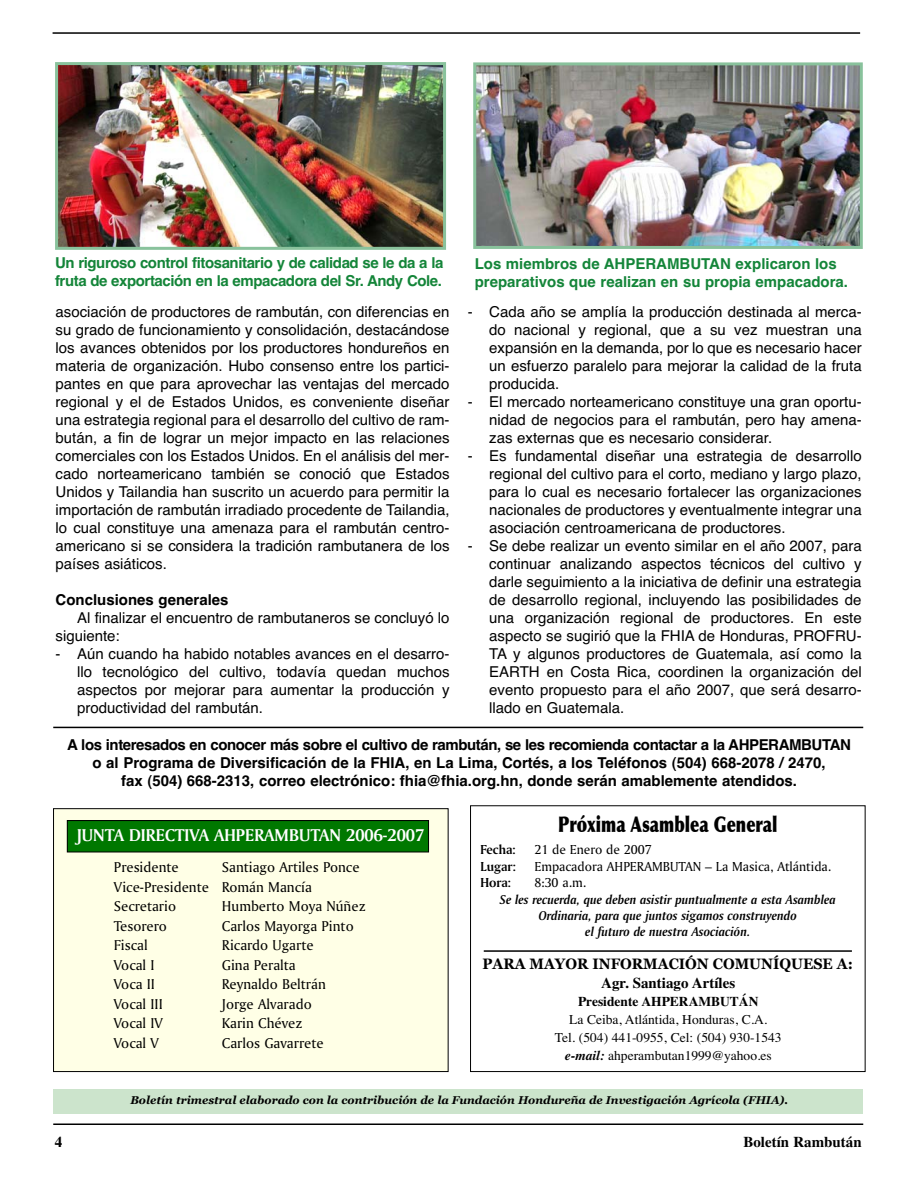
<style>
.page{position:relative;width:918px;height:1188px;background:#fff}
.page>*{position:absolute;margin:0;border:0;box-sizing:border-box;transform-origin:0 0}
.t1{font:900 21.6px "Optima";color:#000;scale:.74 1}
.t2{font:18px "Amerigo BT Bold A";color:#fff}
.t3{font:15px/18px "Helvetica";color:#000;text-align:justify}
.t4{font:700 15px/18px "Helvetica";color:#000;text-align:center}
.t5{font:15px/19.5px "Amerigo BT Roman A";color:#000}
.t6{font:700 15px/18px "Helvetica";letter-spacing:-.03em;color:#148539}
.t7{font:700 15px/18px "Helvetica";color:#148539}
.t8{font:700 15px "Times";color:#000}
.t9{font:700 15px "Georgia";color:#000;scale:.95 1}
.t10{font:13.8px "Amerigo BT Roman A";color:#000}
.t11{font:13.8px "Amerigo BT Bold A";color:#000}
.t12{font:13.5px/16.2px "Amerigo BT Bold Italic A";color:#000;text-align:center}
.t13{font:13.5px/18px "Times";color:#000;text-align:center}
.t14{font:700 13.5px "Times";color:#000}
.t15{font:italic 700 11.25px "Georgia";color:#000}
.s1{font-weight:700;font-style:italic}
</style>
<div class="page">
<hr style="left:53px;top:1124px;width:810px;height:1px;background:#000">
<div style="left:53px;top:1089px;width:809px;height:25px;background:#cce4cc"></div>
<hr style="left:53px;top:32px;width:807px;height:2px;background:#000">
<img style="left:477px;top:66px;width:382px;height:179px">
<div style="left:473px;top:62px;width:390px;height:187px;border:3px solid #89c29c"></div>
<img style="left:59px;top:66px;width:383px;height:180px">
<div style="left:55px;top:62px;width:391px;height:188px;border:3px solid #89c29c"></div>
<div style="left:470px;top:805px;width:396px;height:267px;border:1px solid #000"></div>
<div style="left:54px;top:809px;width:394px;height:263px;background:#ffffe6"></div>
<div style="left:53px;top:808px;width:396px;height:264px;border:1px solid #000"></div>
<div style="left:67px;top:821px;width:362px;height:31px;background:#007800"></div>
<div style="left:67px;top:820px;width:362px;height:32px;border:1px solid #000"></div>
<hr style="left:484px;top:950px;width:368px;height:2px;background:#000">
<hr style="left:53px;top:727px;width:810px;height:1px;background:#000">
<p class="t6" style="left:55px;top:256px;width:390px">Un riguroso control fitosanitario y de calidad se le da a la fruta de exportación en la empacadora del Sr. Andy Cole.</p>
<p class="t3" style="left:56px;top:304px;width:396px">asociación de productores de rambután, con diferencias en su grado de funcionamiento y consolidación, destacándose los avances obtenidos por los productores hondureños en materia de organización. Hubo consenso entre los partici&shy;pantes en que para aprovechar las ventajas del mercado regional y el de Estados Unidos, es conveniente diseñar una estrategia regional para el desarrollo del cultivo de ram&shy;bután, a fin de lograr un mejor impacto en las relaciones comerciales con los Estados Unidos. En el análisis del mer&shy;cado norteamericano también se conoció que Estados Unidos y Tailandia han suscrito un acuerdo para permitir la importación de rambután irradiado procedente de Tailandia, lo cual constituye una amenaza para el rambután centro&shy;americano si se considera la tradición rambutanera de los países asiáticos.</p>
<p class="t4" style="left:56px;top:592px;width:174px">Conclusiones generales</p>
<p class="t3" style="left:56px;top:610px;width:395px;text-indent:22px">Al finalizar el encuentro de rambutaneros se concluyó lo siguiente:</p>
<p class="t3" style="left:77px;top:646px;width:374px;text-indent:-22px">- Aún cuando ha habido notables avances en el desarro&shy;llo tecnológico del cultivo, todavía quedan muchos aspectos por mejorar para aumentar la producción y productividad del rambután.</p>
<p class="t7" style="left:475px;top:256px;width:375px">Los miembros de AHPERAMBUTAN explicaron los preparativos que realizan en su propia empacadora.</p>
<p class="t3" style="left:489px;top:304px;width:374px;text-indent:-22px">- Cada año se amplía la producción destinada al merca&shy;do nacional y regional, que a su vez muestran una expansión en la demanda, por lo que es necesario hacer un esfuerzo paralelo para mejorar la calidad de la fruta producida.</p>
<p class="t3" style="left:489px;top:394px;width:374px;text-indent:-22px">- El mercado norteamericano constituye una gran oportu&shy;nidad de negocios para el rambután, pero hay amena&shy;zas externas que es necesario considerar.</p>
<p class="t3" style="left:489px;top:448px;width:374px;text-indent:-22px">- Es fundamental diseñar una estrategia de desarrollo regional del cultivo para el corto, mediano y largo plazo, para lo cual es necesario fortalecer las organizaciones nacionales de productores y eventualmente integrar una asociación centroamericana de productores.</p>
<p class="t3" style="left:489px;top:538px;width:374px;text-indent:-22px">- Se debe realizar un evento similar en el año 2007, para continuar analizando aspectos técnicos del cultivo y darle seguimiento a la iniciativa de definir una estrategia de desarrollo regional, incluyendo las posibilidades de una organización regional de productores. En este aspecto se sugirió que la FHIA de Honduras, PROFRU-TA y algunos productores de Guatemala, así como la EARTH en Costa Rica, coordinen la organización del evento propuesto para el año 2007, que será desarro&shy;llado en Guatemala.</p>
<p class="t4" style="left:67px;top:737px;width:785px">A los interesados en conocer más sobre el cultivo de rambután, se les recomienda contactar a la AHPERAMBUTAN o al Programa de Diversificación de la FHIA, en La Lima, Cortés, a los Teléfonos (504) 668-2078 / 2470,<br>fax (504) 668-2313, correo electrónico: fhia@fhia.org.hn, donde serán amablemente atendidos.</p>
<p class="t2" style="left:77px;top:828px;width:349px">JUNTA DIRECTIVA AHPERAMBUTAN 2006-2007</p>
<p class="t5" style="left:114px;top:859px;width:66px">Presidente</p>
<p class="t5" style="left:114px;top:859px;width:247px;text-indent:108px">Santiago Artiles Ponce<br>Vice-Presidente Román Mancía<br>Secretario</p>
<p class="t5" style="left:222px;top:898px;width:145px">Humberto Moya Núñez</p>
<p class="t5" style="left:114px;top:917px;width:54px">Tesorero</p>
<p class="t5" style="left:222px;top:917px;width:133px">Carlos Mayorga Pinto</p>
<p class="t5" style="left:114px;top:937px;width:35px">Fiscal</p>
<p class="t5" style="left:222px;top:937px;width:93px">Ricardo Ugarte</p>
<p class="t5" style="left:114px;top:956px;width:42px">Vocal I</p>
<p class="t5" style="left:222px;top:956px;width:75px">Gina Peralta</p>
<p class="t5" style="left:114px;top:976px;width:43px">Voca II</p>
<p class="t5" style="left:222px;top:976px;width:106px">Reynaldo Beltrán</p>
<p class="t5" style="left:114px;top:995px;width:51px">Vocal III</p>
<p class="t5" style="left:222px;top:995px;width:91px">Jorge Alvarado</p>
<p class="t5" style="left:114px;top:1015px;width:51px">Vocal IV</p>
<p class="t5" style="left:222px;top:1015px;width:82px">Karin Chévez</p>
<p class="t5" style="left:114px;top:1034px;width:46px">Vocal V</p>
<p class="t5" style="left:222px;top:1034px;width:103px">Carlos Gavarrete</p>
<h1 class="t1" style="left:558px;top:816px;width:298px">Próxima Asamblea General</h1>
<p class="t11" style="left:480px;top:844px;width:37px">Fecha:</p>
<p class="t10" style="left:534px;top:844px;width:119px">21 de Enero de 2007</p>
<p class="t11" style="left:480px;top:861px;width:37px">Lugar:</p>
<p class="t10" style="left:534px;top:861px;width:298px">Empacadora AHPERAMBUTAN – La Masica, Atlántida.</p>
<p class="t11" style="left:480px;top:877px;width:32px">Hora:</p>
<p class="t10" style="left:534px;top:877px;width:53px">8:30 a.m.</p>
<p class="t12" style="left:500px;top:892px;width:338px">Se les recuerda, que deben asistir puntualmente a esta Asamblea<br>Ordinaria, para que juntos sigamos construyendo<br>el futuro de nuestra Asociación.</p>
<p class="t9" style="left:483px;top:958px;width:391px">PARA MAYOR INFORMACIÓN COMUNÍQUESE A:</p>
<p class="t8" style="left:601px;top:977px;width:135px">Agr. Santiago Artíles</p>
<p class="t14" style="left:578px;top:996px;width:182px">Presidente AHPERAMBUTÁN</p>
<p class="t13" style="left:555px;top:1011px;width:228px">La Ceiba, Atlántida, Honduras, C.A.<br>Tel. (504) 441-0955, Cel: (504) 930-1543 <span class="s1">e-mail:</span> ahperambutan1999@yahoo.es</p>
<p class="t15" style="left:130px;top:1096px;width:659px">Boletín trimestral elaborado con la contribución de la Fundación Hondureña de Investigación Agrícola (FHIA).</p>
<p class="t8" style="left:55px;top:1136px;width:9px">4</p>
<p class="t8" style="left:743px;top:1136px;width:120px">Boletín Rambután</p>
</div>
